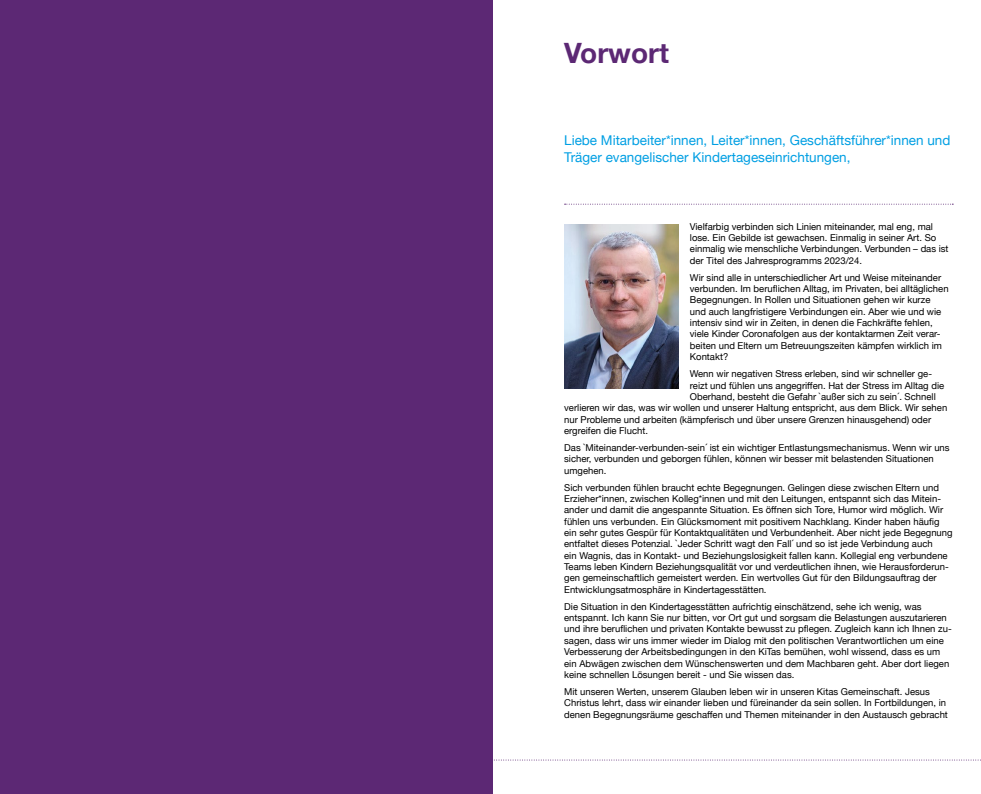
<style>
.page{position:relative;width:981px;height:794px;background:#fff}
.page>*{position:absolute;margin:0;border:0;box-sizing:border-box;transform-origin:0 0}
.t1{font:700 28px "Helvetica Neue";color:#5c2874}
.t2{font:13.5px/17px "Helvetica Neue";color:#009fe3}
.t3{font:9.5px/11.3px "Helvetica Neue";color:#000}
</style>
<div class="page">
<svg style="left:564px;top:204px;width:389px;height:1px"></svg>
<svg style="left:492px;top:759px;width:489px;height:1px"></svg>
<div style="left:0;top:0;width:492px;height:794px;background:#5c2874"></div>
<img style="left:564px;top:225px;width:114px;height:163px">
<h1 class="t1" style="left:564px;top:31px;width:106px">Vorwort</h1>
<h2 class="t2" style="left:564px;top:132px;width:388px">Liebe Mitarbeiter*innen, Leiter*innen, Geschäftsführer*innen und<br>Träger evangelischer Kindertageseinrichtungen,</h2>
<p class="t3" style="left:690px;top:221px;width:260px">Vielfarbig verbinden sich Linien miteinander, mal eng, mal lose. Ein Gebilde ist gewachsen. Einmalig in seiner Art. So einmalig wie menschliche Verbindungen. Verbunden – das ist der Titel des Jahresprogramms 2023/24.</p>
<p class="t3" style="left:690px;top:272px;width:260px">Wir sind alle in unterschiedlicher Art und Weise miteinander verbunden. Im beruflichen Alltag, im Privaten, bei alltäglichen Begegnungen. In Rollen und Situationen gehen wir kurze und auch langfristigere Verbindungen ein. Aber wie und wie intensiv sind wir in Zeiten, in denen die Fachkräfte fehlen, viele Kinder Coronafolgen aus der kontaktarmen Zeit verar&shy;beiten und Eltern um Betreuungszeiten kämpfen wirklich im Kontakt?</p>
<p class="t3" style="left:690px;top:369px;width:244px">Wenn wir negativen Stress erleben, sind wir schneller ge-</p>
<p class="t3" style="left:690px;top:380px;width:256px">reizt und fühlen uns angegriffen. Hat der Stress im Alltag die</p>
<p class="t3" style="left:690px;top:391px;width:247px">Oberhand, besteht die Gefahr `außer sich zu sein´. Schnell</p>
<p class="t3" style="left:564px;top:403px;width:385px">verlieren wir das, was wir wollen und unserer Haltung entspricht, aus dem Blick. Wir sehen</p>
<p class="t3" style="left:564px;top:414px;width:368px">nur Probleme und arbeiten (kämpferisch und über unsere Grenzen hinausgehend) oder</p>
<p class="t3" style="left:564px;top:425px;width:85px">ergreifen die Flucht.</p>
<p class="t3" style="left:564px;top:442px;width:387px">Das `Miteinander-verbunden-sein´ ist ein wichtiger Entlastungsmechanismus. Wenn wir uns sicher, verbunden und geborgen fühlen, können wir besser mit belastenden Situationen umgehen.</p>
<p class="t3" style="left:564px;top:482px;width:390px">Sich verbunden fühlen braucht echte Begegnungen. Gelingen diese zwischen Eltern und Erzieher*innen, zwischen Kolleg*innen und mit den Leitungen, entspannt sich das Mitein&shy;ander und damit die angespannte Situation. Es öffnen sich Tore, Humor wird möglich. Wir fühlen uns verbunden. Ein Glücksmoment mit positivem Nachklang. Kinder haben häufig ein sehr gutes Gespür für Kontaktqualitäten und Verbundenheit. Aber nicht jede Begegnung entfaltet dieses Potenzial. `Jeder Schritt wagt den Fall´ und so ist jede Verbindung auch<br>ein Wagnis, das in Kontakt- und Beziehungslosigkeit fallen kann. Kollegial eng verbundene Teams leben Kindern Beziehungsqualität vor und verdeutlichen ihnen, wie Herausforderun&shy;gen gemeinschaftlich gemeistert werden. Ein wertvolles Gut für den Bildungsauftrag der Entwicklungsatmosphäre in Kindertagesstätten.</p>
<p class="t3" style="left:564px;top:601px;width:389px">Die Situation in den Kindertagesstätten aufrichtig einschätzend, sehe ich wenig, was entspannt. Ich kann Sie nur bitten, vor Ort gut und sorgsam die Belastungen auszutarieren und ihre beruflichen und privaten Kontakte bewusst zu pflegen. Zugleich kann ich Ihnen zu&shy;sagen, dass wir uns immer wieder im Dialog mit den politischen Verantwortlichen um eine Verbesserung der Arbeitsbedingungen in den KiTas bemühen, wohl wissend, dass es um ein Abwägen zwischen dem Wünschenswerten und dem Machbaren geht. Aber dort liegen keine schnellen Lösungen bereit - und Sie wissen das.</p>
<p class="t3" style="left:564px;top:686px;width:385px">Mit unseren Werten, unserem Glauben leben wir in unseren Kitas Gemeinschaft. Jesus<br>Christus lehrt, dass wir einander lieben und füreinander da sein sollen. In Fortbildungen, in denen Begegnungsräume geschaffen und Themen miteinander in den Austausch gebracht</p>
</div>
